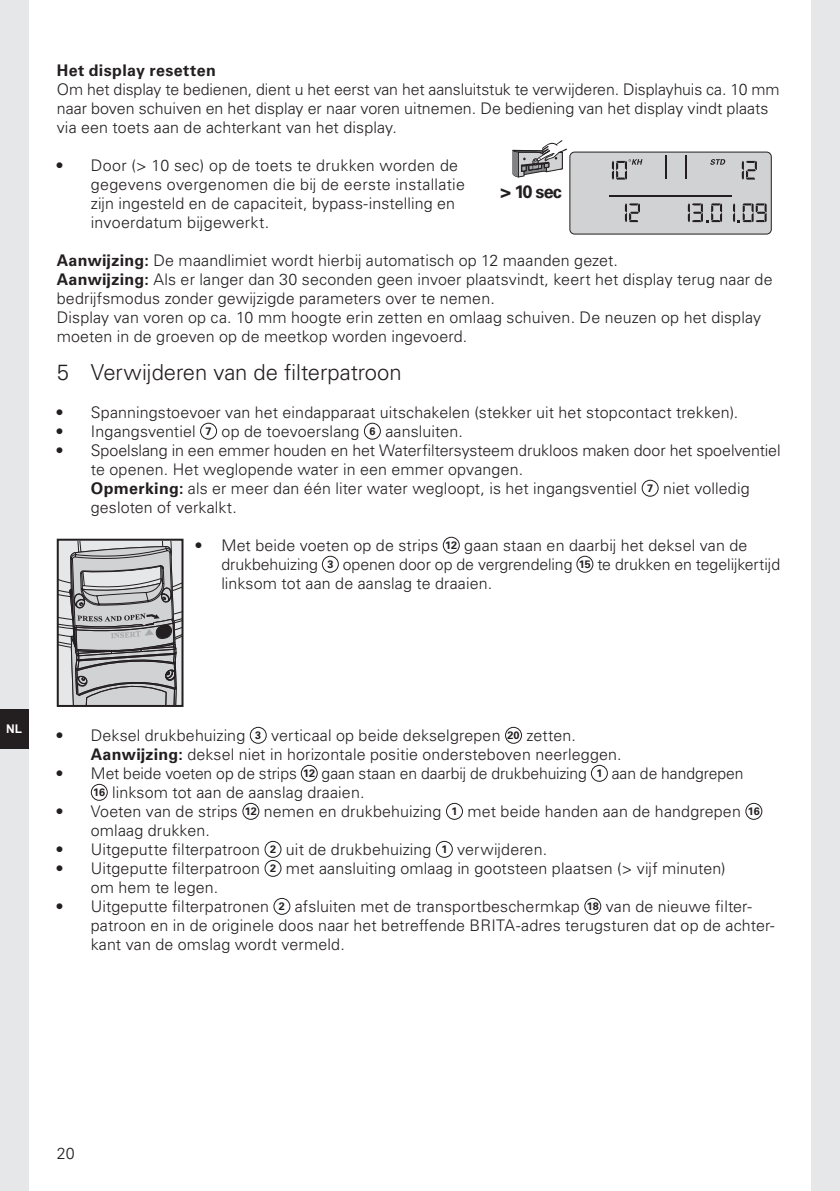
<style>
.page{position:relative;width:840px;height:1191px;background:#fff}
.page>*{position:absolute;margin:0;border:0;box-sizing:border-box;transform-origin:0 0}
.t1{font:300 22px "Univers LT Pro 45";letter-spacing:-.005em;color:#231f20}
.t2{font:700 18px "Univers LT Pro 65";color:#231f20}
.t3{font:300 16px/19px "Univers LT Pro 45";letter-spacing:.01em;color:#231f20}
.t4{font:700 16px "Univers LT Pro 65";letter-spacing:.025em;color:#231f20}
.t5{font:700 12px "Arial";color:#fff}
.s1{font-family:"Univers LT Pro 65";font-weight:700}
.s2{font-family:"Univers LT Pro 65";font-weight:700;font-size:10.8px}
</style>
<div class="page">
<div style="left:0;top:0;width:28px;height:1191px;background:#e6e7e9"></div>
<div style="left:0;top:709px;width:28px;height:39px;background:#231f20"></div>
<div style="left:811px;top:0;width:28px;height:1191px;background:#e6e7e9"></div>
<svg style="left:512px;top:140px;width:54px;height:37px"></svg>
<div style="left:569px;top:152px;width:201px;height:82px;background:#d1d2d4;border-radius:5px"></div>
<div style="left:569px;top:152px;width:202px;height:82px;border:1px solid #231f20;border-radius:5px"></div>
<hr style="left:608px;top:195px;width:123px;height:2px;background:#231f20">
<svg style="left:710px;top:159px;width:15px;height:6px"></svg>
<hr style="left:664px;top:156px;width:2px;height:23px;background:#231f20">
<hr style="left:684px;top:156px;width:2px;height:23px;background:#231f20">
<svg style="left:611px;top:159px;width:31px;height:21px"></svg>
<svg style="left:741px;top:161px;width:15px;height:19px"></svg>
<svg style="left:624px;top:203px;width:15px;height:19px"></svg>
<svg style="left:687px;top:203px;width:34px;height:19px"></svg>
<svg style="left:733px;top:203px;width:33px;height:19px"></svg>
<div style="left:200px;top:423px;width:17px;height:17px;border:1px solid #231f20;border-radius:50%"></div>
<div style="left:364px;top:423px;width:16px;height:17px;border:1px solid #231f20;border-radius:50%"></div>
<div style="left:641px;top:480px;width:17px;height:17px;border:1px solid #231f20;border-radius:50%"></div>
<svg style="left:60px;top:542px;width:120px;height:162px;background:#afaeb0"></svg>
<div style="left:57px;top:539px;width:126px;height:168px;border:2px solid #231f20"></div>
<div style="left:442px;top:537px;width:17px;height:17px;border:1px solid #231f20;border-radius:50%"></div>
<div style="left:322px;top:556px;width:16px;height:17px;border:1px solid #231f20;border-radius:50%"></div>
<div style="left:576px;top:556px;width:17px;height:17px;border:1px solid #231f20;border-radius:50%"></div>
<div style="left:249px;top:727px;width:17px;height:17px;border:1px solid #231f20;border-radius:50%"></div>
<svg style="left:505px;top:727px;width:16px;height:16px"></svg>
<div style="left:504px;top:727px;width:17px;height:17px;border:1px solid #231f20;border-radius:50%"></div>
<div style="left:300px;top:765px;width:17px;height:17px;border:1px solid #231f20;border-radius:50%"></div>
<div style="left:590px;top:765px;width:17px;height:17px;border:1px solid #231f20;border-radius:50%"></div>
<div style="left:91px;top:784px;width:17px;height:17px;border:1px solid #231f20;border-radius:50%"></div>
<div style="left:242px;top:803px;width:17px;height:17px;border:1px solid #231f20;border-radius:50%"></div>
<div style="left:446px;top:803px;width:16px;height:17px;border:1px solid #231f20;border-radius:50%"></div>
<div style="left:745px;top:803px;width:17px;height:17px;border:1px solid #231f20;border-radius:50%"></div>
<div style="left:264px;top:841px;width:17px;height:17px;border:1px solid #231f20;border-radius:50%"></div>
<div style="left:435px;top:841px;width:17px;height:17px;border:1px solid #231f20;border-radius:50%"></div>
<div style="left:264px;top:860px;width:17px;height:17px;border:1px solid #231f20;border-radius:50%"></div>
<div style="left:273px;top:898px;width:17px;height:17px;border:1px solid #231f20;border-radius:50%"></div>
<div style="left:584px;top:898px;width:17px;height:17px;border:1px solid #231f20;border-radius:50%"></div>
<p class="t4" style="left:57px;top:59px;width:160px">Het display resetten</p>
<p class="t3" style="left:57px;top:79px;width:723px">Om het display te bedienen, dient u het eerst van het aansluitstuk te verwijderen. Displayhuis ca. 10 mm naar boven schuiven en het display er naar voren uitnemen. De bediening van het display vindt plaats via een toets aan de achterkant van het display.</p>
<p class="t3" style="left:91px;top:155px;width:375px;text-indent:-34px"><span class="s1">•</span> Door (&gt; 10 sec) op de toets te drukken worden de gegevens overgenomen die bij de eerste installatie zijn ingesteld en de capaciteit, bypass-instelling en invoerdatum bijgewerkt.</p>
<p class="t2" style="left:500px;top:179px;width:63px">&gt; 10 sec</p>
<p class="t3" style="left:57px;top:250px;width:717px"><span class="s1">Aanwijzing:</span> De maandlimiet wordt hierbij automatisch op 12 maanden gezet.<br><span class="s1">Aanwijzing:</span> Als er langer dan 30 seconden geen invoer plaatsvindt, keert het display terug naar de bedrijfsmodus zonder gewijzigde parameters over te nemen.<br>Display van voren op ca. 10 mm hoogte erin zetten en omlaag schuiven. De neuzen op het display moeten in de groeven op de meetkop worden ingevoerd.</p>
<h1 class="t1" style="left:57px;top:357px;width:346px">5 Verwijderen van de filterpatroon</h1>
<p class="t3" style="left:57px;top:402px;width:682px"><span class="s1">•</span> Spanningstoevoer van het eindapparaat uitschakelen (stekker uit het stopcontact trekken).</p>
<p class="t3" style="left:57px;top:421px;width:407px"><span class="s1">•</span> Ingangsventiel <span class="s2">7</span> op de toevoerslang <span class="s2">6</span> aansluiten.</p>
<p class="t3" style="left:91px;top:440px;width:691px;text-indent:-34px"><span class="s1">•</span> Spoelslang in een emmer houden en het Waterfiltersysteem drukloos maken door het spoelventiel te openen. Het weglopende water in een emmer opvangen.<br><span class="s1">Opmerking:</span> als er meer dan één liter water wegloopt, is het ingangsventiel <span class="s2">7</span> niet volledig gesloten of verkalkt.</p>
<p class="t3" style="left:221px;top:535px;width:560px;text-indent:-26px"><span class="s1">•</span> Met beide voeten op de strips <span class="s2">12</span> gaan staan en daarbij het deksel van de drukbehuizing <span class="s2">3</span> openen door op de vergrendeling <span class="s2">15</span> te drukken en tegelijkertijd linksom tot aan de aanslag te draaien.</p>
<p class="t5" style="left:6px;top:721px;width:17px">NL</p>
<p class="t3" style="left:91px;top:725px;width:532px;text-indent:-34px"><span class="s1">•</span> Deksel drukbehuizing <span class="s2">3</span> verticaal op beide dekselgrepen <span class="s2">20</span> zetten.<br><span class="s1">Aanwijzing:</span> deksel niet in horizontale positie ondersteboven neerleggen.</p>
<p class="t3" style="left:93px;top:763px;width:651px;text-indent:-36px"><span class="s1">•</span> Met beide voeten op de strips <span class="s2">12</span> gaan staan en daarbij de drukbehuizing <span class="s2">1</span> aan de handgrepen<br><span class="s2">16</span> linksom tot aan de aanslag draaien.</p>
<p class="t3" style="left:91px;top:801px;width:670px;text-indent:-34px"><span class="s1">•</span> Voeten van de strips <span class="s2">12</span> nemen en drukbehuizing <span class="s2">1</span> met beide handen aan de handgrepen <span class="s2">16 </span>omlaag drukken.</p>
<p class="t3" style="left:57px;top:839px;width:491px"><span class="s1">•</span> Uitgeputte filterpatroon <span class="s2">2</span> uit de drukbehuizing <span class="s2">1</span> verwijderen.</p>
<p class="t3" style="left:91px;top:858px;width:636px;text-indent:-34px"><span class="s1">•</span> Uitgeputte filterpatroon <span class="s2">2</span> met aansluiting omlaag in gootsteen plaatsen (&gt; vijf minuten) om hem te legen.</p>
<p class="t3" style="left:91px;top:896px;width:685px;text-indent:-34px"><span class="s1">•</span> Uitgeputte filterpatronen <span class="s2">2</span> afsluiten met de transportbeschermkap <span class="s2">18</span> van de nieuwe filter&shy;patroon en in de originele doos naar het betreffende BRITA-adres terugsturen dat op de achter&shy;kant van de omslag wordt vermeld.</p>
<p class="t3" style="left:57px;top:1143px;width:20px">20</p>
</div>
